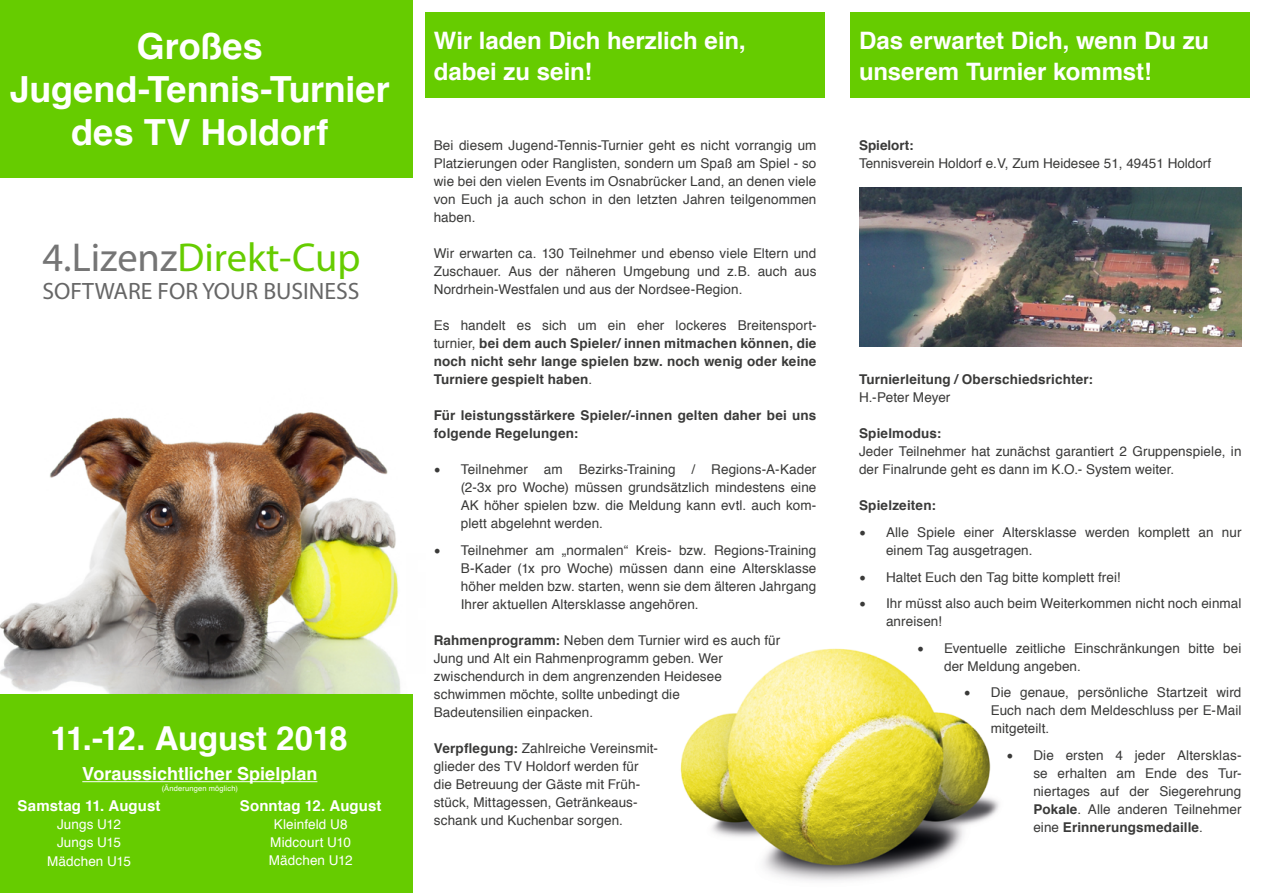
<style>
.page{position:relative;width:1263px;height:893px;background:#fff}
.page>*{position:absolute;margin:0;border:0;box-sizing:border-box;transform-origin:0 0}
.t1{font:40.5px "Myriad Pro";color:#6c0}
.t2{font:700 36px/43.2px "Helvetica";letter-spacing:-.005em;color:#fff;text-align:center}
.t3{font:700 33px "Helvetica";letter-spacing:-.015em;color:#fff}
.t4{font:700 24px/31.5px "Helvetica";color:#fff}
.t5{font:23.7px "Myriad Pro";color:#666}
.t6{font:700 18px "Helvetica";color:#fff}
.t7{font:700 15px "Helvetica";letter-spacing:.005em;color:#fff}
.t8{font:13.5px/18px "Helvetica";letter-spacing:.005em;color:#3a3a39;text-align:justify}
.t9{font:700 13.5px/18px "Helvetica";letter-spacing:.01em;color:#3a3a39;text-align:justify}
.t10{font:13.5px/18px "Helvetica";letter-spacing:.005em;color:#fff}
.t11{font:7.5px "Helvetica";letter-spacing:.025em;color:#fff}
.s1{color:#757575}
.s2{font-weight:400}
.s3{font-family:"Minion Pro";font-size:18px}
.s4{font-weight:700}
</style>
<div class="page">
<div style="left:0;top:0;width:412px;height:177px;background:#6c0"></div>
<div style="left:0;top:693px;width:412px;height:200px;background:#6c0"></div>
<img style="left:0;top:412px;width:401px;height:281px">
<hr style="left:82px;top:781px;width:235px;height:1px;background:#fff">
<img style="left:680px;top:648px;width:319px;height:233px">
<div style="left:850px;top:13px;width:400px;height:85px;background:#6c0"></div>
<div style="left:425px;top:13px;width:400px;height:85px;background:#6c0"></div>
<img style="left:859px;top:187px;width:383px;height:160px">
<h2 class="t2" style="left:10px;top:25px;width:381px">Großes<br>Jugend-Tennis-Turnier des TV Holdorf</h2>
<h1 class="t1" style="left:43px;top:232px;width:320px"><span class="s1">4.Lizenz</span>Direkt-Cup</h1>
<h3 class="t5" style="left:43px;top:277px;width:319px">SOFTWARE FOR YOUR BUSINESS</h3>
<h3 class="t3" style="left:51px;top:712px;width:299px">11.-12. August 2018</h3>
<h3 class="t6" style="left:82px;top:759px;width:237px">Voraussichtlicher Spielplan</h3>
<p class="t11" style="left:162px;top:782px;width:78px">(Änderungen möglich)</p>
<p class="t7" style="left:18px;top:793px;width:144px">Samstag 11. August</p>
<p class="t10" style="left:57px;top:815px;width:65px">Jungs U12<br>Jungs U15</p>
<p class="t10" style="left:47px;top:853px;width:85px">Mädchen U15</p>
<p class="t7" style="left:240px;top:793px;width:143px">Sonntag 12. August</p>
<p class="t10" style="left:269px;top:815px;width:85px;text-align:center">Kleinfeld U8<br>Midcourt U10<br>Mädchen U12</p>
<h3 class="t4" style="left:434px;top:25px;width:314px">Wir laden Dich herzlich ein, dabei zu sein!</h3>
<p class="t8" style="left:434px;top:137px;width:384px">Bei diesem Jugend-Tennis-Turnier geht es nicht vorrangig um Platzierungen oder Ranglisten, sondern um Spaß am Spiel - so wie bei den vielen Events im Osnabrücker Land, an denen viele von Euch ja auch schon in den letzten Jahren teilgenommen haben.</p>
<p class="t8" style="left:434px;top:245px;width:384px">Wir erwarten ca. 130 Teilnehmer und ebenso viele Eltern und Zuschauer. Aus der näheren Umgebung und z.B. auch aus Nordrhein-Westfalen und aus der Nordsee-Region.</p>
<p class="t9" style="left:434px;top:317px;width:384px"><span class="s2">Es handelt es sich um ein eher lockeres Breitensport&shy;turnier,</span> bei dem auch Spieler/ innen mitmachen können, die noch nicht sehr lange spielen bzw. noch wenig oder keine Turniere gespielt haben<span class="s2">.</span></p>
<p class="t9" style="left:434px;top:407px;width:384px">Für leistungsstärkere Spieler/-innen gelten daher bei uns folgende Regelungen:</p>
<p class="t8" style="left:461px;top:461px;width:357px;text-indent:-27px"><span class="s3">•</span> Teilnehmer am Bezirks-Training / Regions-A-Kader (2-3x pro Woche) müssen grundsätzlich mindestens eine AK höher spielen bzw. die Meldung kann evtl. auch kom&shy;plett abgelehnt werden.</p>
<p class="t8" style="left:461px;top:542px;width:357px;text-indent:-27px"><span class="s3">•</span> Teilnehmer am „normalen“ Kreis- bzw. Regions-Training B-Kader (1x pro Woche) müssen dann eine Altersklasse höher melden bzw. starten, wenn sie dem älteren Jahrgang Ihrer aktuellen Altersklasse angehören.</p>
<p class="t8" style="left:434px;top:632px;width:348px;text-align:left"><span class="s4">Rahmenprogramm:</span> Neben dem Turnier wird es auch für Jung und Alt ein Rahmenprogramm geben. Wer zwischendurch in dem angrenzenden Heidesee schwimmen möchte, sollte unbedingt die<br>Badeutensilien einpacken.</p>
<p class="t8" style="left:434px;top:740px;width:226px;text-align:left"><span class="s4">Verpflegung:</span> Zahlreiche Vereinsmit&shy;glieder des TV Holdorf werden für die Betreuung der Gäste mit Früh&shy;stück, Mittagessen, Getränkeaus&shy;schank und Kuchenbar sorgen.</p>
<h3 class="t4" style="left:859px;top:25px;width:352px">Das erwartet Dich, wenn Du zu unserem Turnier kommst!</h3>
<p class="t9" style="left:859px;top:137px;width:56px">Spielort:</p>
<p class="t8" style="left:859px;top:155px;width:354px">Tennisverein Holdorf e.V, Zum Heidesee 51, 49451 Holdorf</p>
<p class="t9" style="left:859px;top:371px;width:236px">Turnierleitung / Oberschiedsrichter:</p>
<p class="t8" style="left:859px;top:389px;width:93px">H.-Peter Meyer</p>
<p class="t9" style="left:859px;top:425px;width:84px">Spielmodus:</p>
<p class="t8" style="left:859px;top:443px;width:384px">Jeder Teilnehmer hat zunächst garantiert 2 Gruppenspiele, in der Finalrunde geht es dann im K.O.- System weiter.</p>
<p class="t9" style="left:859px;top:497px;width:78px">Spielzeiten:</p>
<p class="t8" style="left:886px;top:524px;width:357px;text-indent:-27px"><span class="s3">•</span> Alle Spiele einer Altersklasse werden komplett an nur einem Tag ausgetragen.</p>
<p class="t8" style="left:859px;top:568px;width:263px"><span class="s3">•</span> Haltet Euch den Tag bitte komplett frei!</p>
<p class="t8" style="left:886px;top:595px;width:357px;text-indent:-27px"><span class="s3">•</span> Ihr müsst also auch beim Weiterkommen nicht noch einmal anreisen!</p>
<p class="t8" style="left:944px;top:639px;width:299px;text-indent:-27px"><span class="s3">•</span> Eventuelle zeitliche Einschränkungen bitte bei der Meldung angeben.</p>
<p class="t8" style="left:991px;top:684px;width:252px;text-indent:-27px"><span class="s3">•</span> Die genaue, persönliche Startzeit wird Euch nach dem Meldeschluss per E-Mail mitgeteilt.</p>
<p class="t8" style="left:1033px;top:746px;width:210px;text-indent:-27px"><span class="s3">•</span> Die ersten 4 jeder Altersklas&shy;se erhalten am Ende des Tur&shy;niertages auf der Siegerehrung <span class="s4">Pokale</span>. Alle anderen Teilnehmer eine <span class="s4">Erinnerungsmedaille</span>.</p>
</div>
